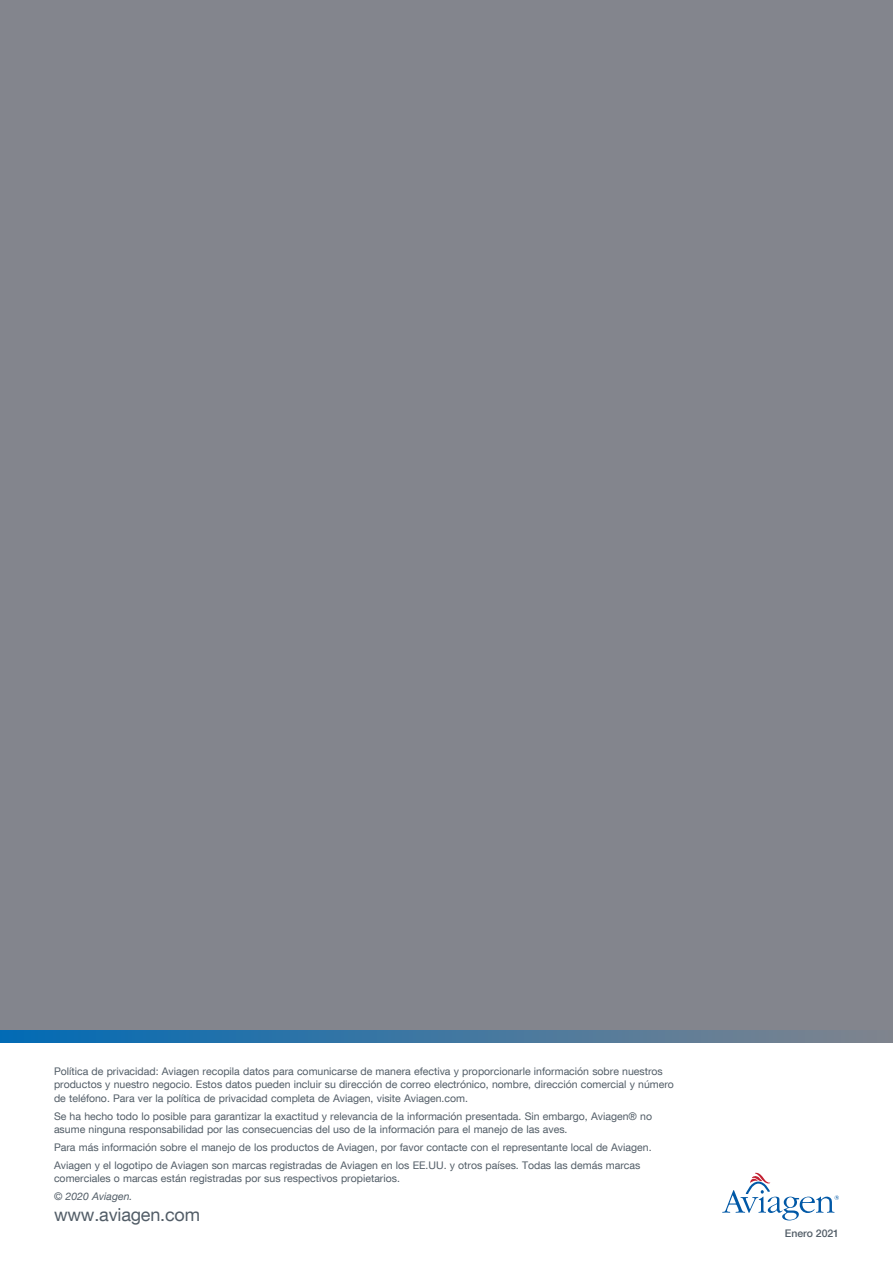
<style>
.page{position:relative;width:893px;height:1263px;background:#fff}
.page>*{position:absolute;margin:0;border:0;box-sizing:border-box;transform-origin:0 0}
.t1{font:18px "Helvetica Neue LT Com";letter-spacing:-.01em;color:#525d67}
.t2{font:10.5px/13.5px "Helvetica Neue LT Com";color:#525d67}
.t3{font:italic 10.5px "Helvetica Neue LT Com";color:#525d67}
.t4{font:500 10.5px "Helvetica Neue LT Com";letter-spacing:-.01em;color:#525d67}
</style>
<div class="page">
<svg style="left:722px;top:1173px;width:117px;height:47px"></svg>
<div style="left:0;top:0;width:893px;height:1042px;background:#83858d"></div>
<svg style="left:0;top:1030px;width:841px;height:12px;background:#3c76a2"></svg>
<p class="t2" style="left:54px;top:1064px;width:621px">Política de privacidad: Aviagen recopila datos para comunicarse de manera efectiva y proporcionarle información sobre nuestros productos y nuestro negocio. Estos datos pueden incluir su dirección de correo electrónico, nombre, dirección comercial y número de teléfono. Para ver la política de privacidad completa de Aviagen, visite Aviagen.com.</p>
<p class="t2" style="left:54px;top:1109px;width:599px">Se ha hecho todo lo posible para garantizar la exactitud y relevancia de la información presentada. Sin embargo, Aviagen® no asume ninguna responsabilidad por las consecuencias del uso de la información para el manejo de las aves.</p>
<p class="t2" style="left:54px;top:1138px;width:599px;line-height:17.7px">Para más información sobre el manejo de los productos de Aviagen, por favor contacte con el representante local de Aviagen.<br>Aviagen y el logotipo de Aviagen son marcas registradas de Aviagen en los EE.UU. y otros países. Todas las demás marcas</p>
<p class="t2" style="left:54px;top:1171px;width:347px">comerciales o marcas están registradas por sus respectivos propietarios.</p>
<p class="t3" style="left:54px;top:1190px;width:80px">© 2020 Aviagen.</p>
<h1 class="t1" style="left:54px;top:1203px;width:148px">www.aviagen.com</h1>
<p class="t4" style="left:785px;top:1226px;width:56px">Enero 2021</p>
</div>
